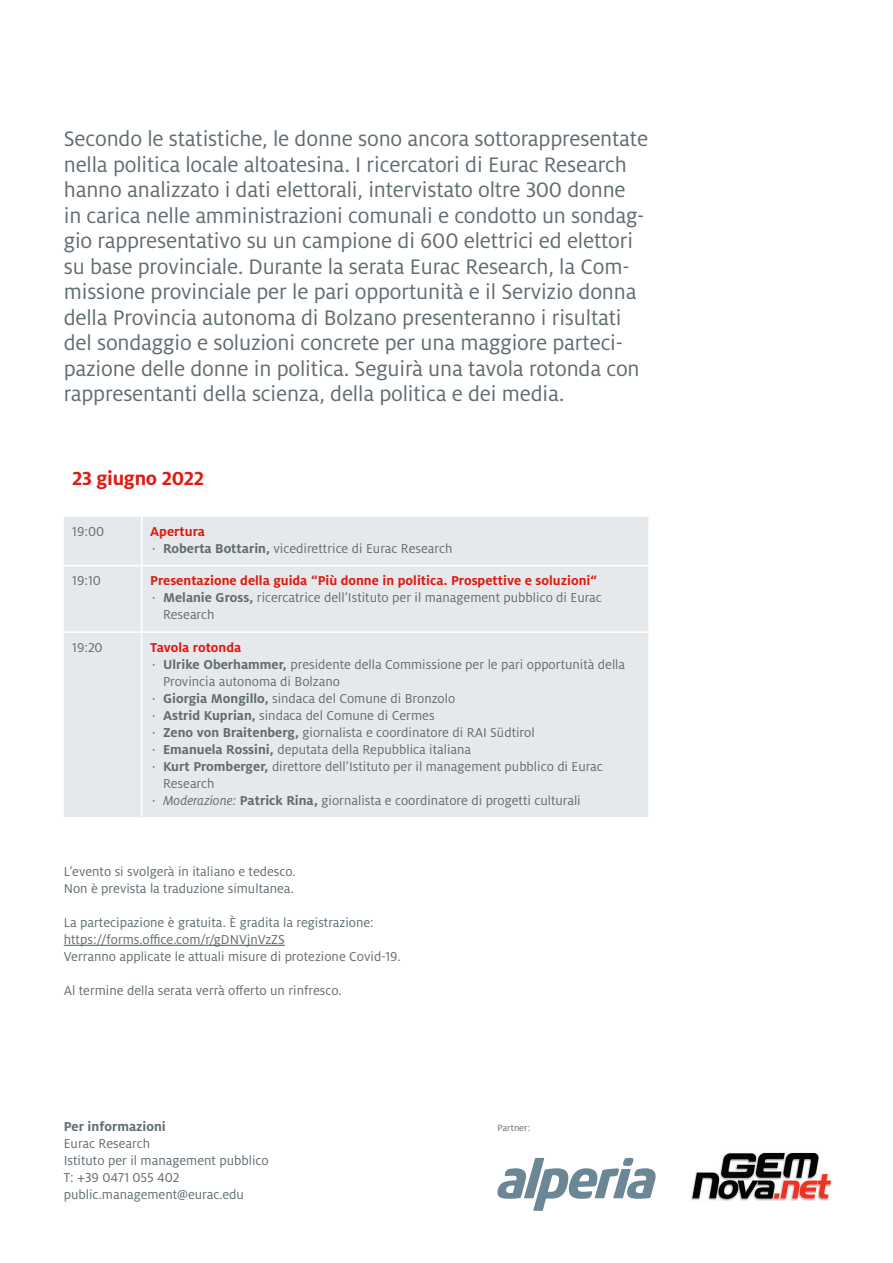
<style>
.page{position:relative;width:893px;height:1263px;background:#fff}
.page>*{position:absolute;margin:0;border:0;box-sizing:border-box;transform-origin:0 0}
.a_6_SL_Milo_Sans_15{font:23.25px/25.5px "Milo Pro";letter-spacing:-.005em;color:#616d73}
.a_3_HL_Milo_Sans_22{font:700 21px "Milo Pro";letter-spacing:-.015em;color:#df1b12}
.a_1_BT_Milo_Sans_9_5{font:14.25px/17px "Milo Pro";color:#616d73}
.a_1_BT_Milo_Sans_9_5-2{font:700 14.25px "Milo Pro";color:#df1b12}
.a_1_BT_Milo_Sans_9_5-3{font:700 14.25px "Milo Pro";color:#616d73}
.a_8_IT_Milo_Sans_6_7{font:10.2px "Milo Pro";letter-spacing:.005em;color:#616d73}
.s1{font-weight:700}
.s2{font-style:italic}
</style>
<div class="page">
<hr style="left:64px;top:945px;width:221px;height:1px;background:#616d73">
<div style="left:64px;top:517px;width:584px;height:300px;background:#e6e9ec"></div>
<hr style="left:142px;top:565px;width:506px;height:1px;background:#fff">
<hr style="left:142px;top:631px;width:506px;height:2px;background:#fff">
<hr style="left:141px;top:517px;width:1px;height:48px;background:#fff">
<hr style="left:64px;top:565px;width:78px;height:1px;background:#fff">
<hr style="left:141px;top:566px;width:1px;height:65px;background:#fff">
<hr style="left:64px;top:631px;width:78px;height:2px;background:#fff">
<hr style="left:141px;top:633px;width:1px;height:184px;background:#fff">
<img style="left:691px;top:1152px;width:141px;height:49px">
<svg style="left:497px;top:1158px;width:159px;height:53px"></svg>
<p class="a_6_SL_Milo_Sans_15" style="left:64px;top:126px;width:586px">Secondo le statistiche, le donne sono ancora sottorappresentate nella politica locale altoatesina. I ricercatori di Eurac Research hanno analizzato i dati elettorali, intervistato oltre 300 donne in carica nelle amministrazioni comunali e condotto un sondag&shy;gio rappresentativo su un campione di 600 elettrici ed elettori su base provinciale. Durante la serata Eurac Research, la Com&shy;missione provinciale per le pari opportunità e il Servizio donna della Provincia autonoma di Bolzano presenteranno i risultati del sondaggio e soluzioni concrete per una maggiore parteci&shy;pazione delle donne in politica. Seguirà una tavola rotonda con rappresentanti della scienza, della politica e dei media.</p>
<p class="a_3_HL_Milo_Sans_22" style="left:72px;top:466px;width:133px">23 giugno 2022</p>
<p class="a_1_BT_Milo_Sans_9_5" style="left:72px;top:523px;width:33px">19:00</p>
<p class="a_1_BT_Milo_Sans_9_5-2" style="left:150px;top:523px;width:56px">Apertura</p>
<p class="a_1_BT_Milo_Sans_9_5" style="left:150px;top:540px;width:304px">⋅ <span class="s1">Roberta Bottarin,</span> vicedirettrice di Eurac Research</p>
<p class="a_1_BT_Milo_Sans_9_5" style="left:72px;top:572px;width:30px">19:10</p>
<p class="a_1_BT_Milo_Sans_9_5-2" style="left:150px;top:573px;width:448px">Presentazione della guida “Più donne in politica. Prospettive e soluzioni“</p>
<p class="a_1_BT_Milo_Sans_9_5" style="left:163px;top:589px;width:440px;text-indent:-13px">⋅ <span class="s1">Melanie Gross,</span> ricercatrice dell’Istituto per il management pubblico di Eurac<br>Research</p>
<p class="a_1_BT_Milo_Sans_9_5" style="left:72px;top:639px;width:32px">19:20</p>
<p class="a_1_BT_Milo_Sans_9_5-2" style="left:150px;top:639px;width:93px">Tavola rotonda</p>
<p class="a_1_BT_Milo_Sans_9_5" style="left:163px;top:656px;width:464px;text-indent:-13px">⋅ <span class="s1">Ulrike Oberhammer,</span> presidente della Commissione per le pari opportunità della<br>Provincia autonoma di Bolzano</p>
<p class="a_1_BT_Milo_Sans_9_5" style="left:150px;top:690px;width:307px">⋅ <span class="s1">Giorgia Mongillo,</span> sindaca del Comune di Bronzolo</p>
<p class="a_1_BT_Milo_Sans_9_5" style="left:150px;top:707px;width:286px">⋅ <span class="s1">Astrid Kuprian,</span> sindaca del Comune di Cermes</p>
<p class="a_1_BT_Milo_Sans_9_5" style="left:150px;top:724px;width:386px">⋅ <span class="s1">Zeno von Braitenberg,</span> giornalista e coordinatore di RAI Südtirol</p>
<p class="a_1_BT_Milo_Sans_9_5" style="left:150px;top:741px;width:322px">⋅ <span class="s1">Emanuela Rossini,</span> deputata della Repubblica italiana</p>
<p class="a_1_BT_Milo_Sans_9_5" style="left:163px;top:758px;width:441px;text-indent:-13px">⋅ <span class="s1">Kurt Promberger,</span> direttore dell’Istituto per il management pubblico di Eurac<br>Research</p>
<p class="a_1_BT_Milo_Sans_9_5" style="left:150px;top:792px;width:432px">⋅ <span class="s2">Moderazione:</span> <span class="s1">Patrick Rina,</span> giornalista e coordinatore di progetti culturali</p>
<p class="a_1_BT_Milo_Sans_9_5" style="left:64px;top:863px;width:233px">L’evento si svolgerà in italiano e tedesco.</p>
<p class="a_1_BT_Milo_Sans_9_5" style="left:64px;top:880px;width:232px">Non è prevista la traduzione simultanea.</p>
<p class="a_1_BT_Milo_Sans_9_5" style="left:64px;top:914px;width:311px">La partecipazione è gratuita. È gradita la registrazione:</p>
<p class="a_1_BT_Milo_Sans_9_5" style="left:64px;top:931px;width:223px">https://forms.office.com/r/gDNVjnVzZS</p>
<p class="a_1_BT_Milo_Sans_9_5" style="left:64px;top:948px;width:338px">Verranno applicate le attuali misure di protezione Covid-19.</p>
<p class="a_1_BT_Milo_Sans_9_5" style="left:64px;top:982px;width:279px">Al termine della serata verrà offerto un rinfresco.</p>
<p class="a_1_BT_Milo_Sans_9_5-3" style="left:64px;top:1118px;width:104px">Per informazioni</p>
<p class="a_1_BT_Milo_Sans_9_5" style="left:64px;top:1135px;width:88px">Eurac Research</p>
<p class="a_1_BT_Milo_Sans_9_5" style="left:64px;top:1152px;width:206px">Istituto per il management pubblico</p>
<p class="a_1_BT_Milo_Sans_9_5" style="left:64px;top:1169px;width:117px">T: +39 0471 055 402</p>
<p class="a_1_BT_Milo_Sans_9_5" style="left:64px;top:1186px;width:182px">public.management@eurac.edu</p>
<p class="a_8_IT_Milo_Sans_6_7" style="left:497px;top:1122px;width:34px">Partner:</p>
</div>
